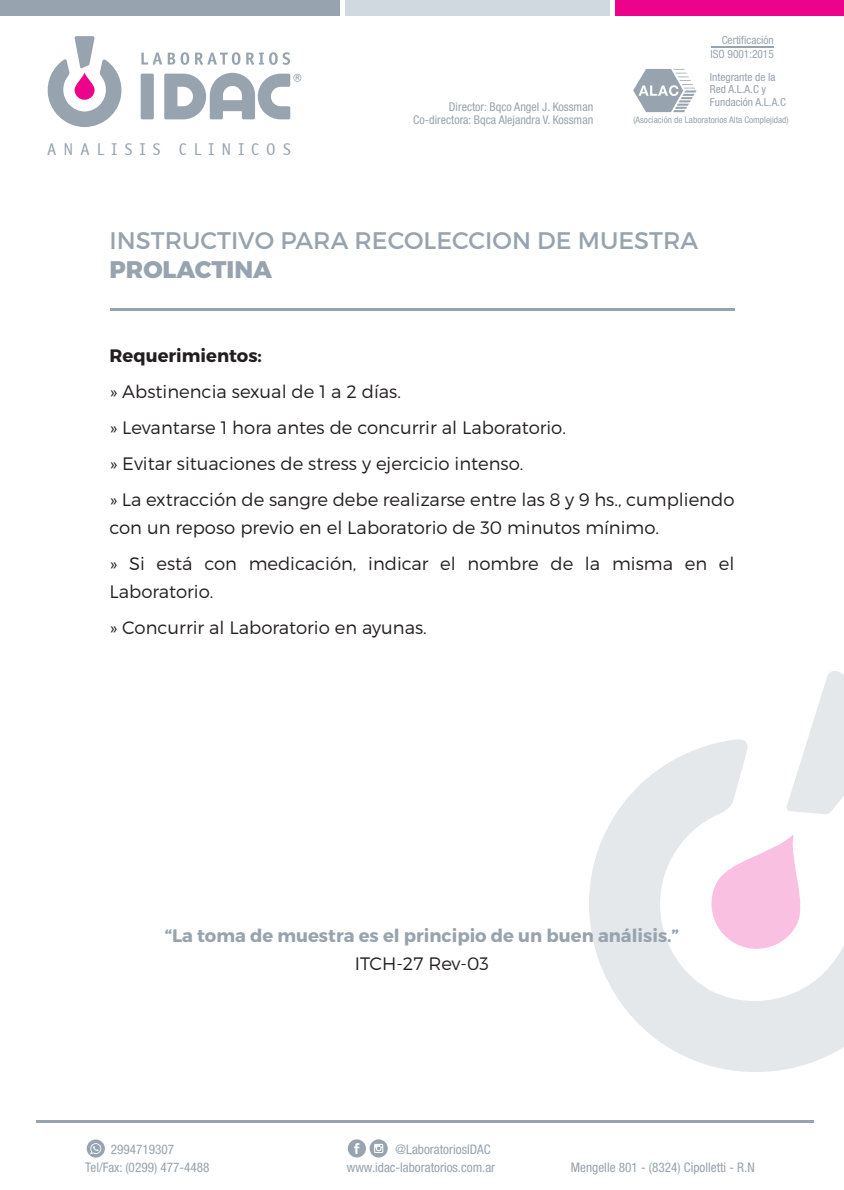
<style>
.page{position:relative;width:844px;height:1190px;background:#fff}
.page>*{position:absolute;margin:0;border:0;box-sizing:border-box;transform-origin:0 0}
.t1{font:24px "Montserrat";color:#97a3ae}
.t2{font:800 24px "Montserrat";color:#97a3ae}
.t3{font:300 18px/36px "Montserrat";color:#231f20}
.t4{font:700 18px "Montserrat";color:#97a3ae}
.t5{font:700 18px "Montserrat";color:#231f20}
.t6{font:17px "Officina Sans OSITCTT Book";letter-spacing:.42em;color:#97a3ae}
.t7{font:condensed 13.2px "Helvetica Neue";color:#97a3ae}
.t8{font:condensed 12px/12.8px "Helvetica Neue";color:#97a3ae;text-align:right}
.t9{font:condensed 11.4px/14px "Helvetica Neue";color:#97a3ae;text-align:right}
.t10{font:condensed 11.2px/12.6px "Helvetica Neue";color:#97a3ae}
.t11{font:condensed 9px "Helvetica Neue";color:#97a3ae}
</style>
<div class="page">
<svg style="left:589px;top:739px;width:254px;height:333px;fill:#e5e8ea"></svg>
<svg style="left:704px;top:834px;width:103px;height:121px"></svg>
<svg style="left:785px;top:671px;width:58px;height:143px"></svg>
<div style="left:0;top:0;width:340px;height:16px;background:#97a3ae"></div>
<div style="left:344px;top:0;width:266px;height:16px;background:#d0d8e0"></div>
<div style="left:614px;top:0;width:229px;height:16px;background:#ed028b"></div>
<svg style="left:633px;top:69px;width:63px;height:43px"></svg>
<hr style="left:710px;top:46px;width:63px;height:1px;background:#97a3ae">
<hr style="left:110px;top:309px;width:623px;height:2px;background:#97a3ae">
<svg style="left:48px;top:36px;width:73px;height:91px"></svg>
<svg style="left:141px;top:52px;width:149px;height:13px"></svg>
<svg style="left:141px;top:73px;width:160px;height:46px"></svg>
<hr style="left:36px;top:1120px;width:777px;height:2px;background:#97a3ae">
<div style="left:347px;top:1139px;width:19px;height:18px;background:#97a3ae;border-radius:50%"></div>
<svg style="left:354px;top:1143px;width:5px;height:11px"></svg>
<div style="left:369px;top:1139px;width:18px;height:18px;background:#97a3ae;border-radius:9px"></div>
<svg style="left:374px;top:1144px;width:9px;height:9px"></svg>
<div style="left:87px;top:1139px;width:18px;height:18px;background:#97a3ae;border-radius:50%"></div>
<svg style="left:90px;top:1143px;width:11px;height:11px"></svg>
<p class="t6" style="left:47px;top:139px;width:245px">ANALISIS CLINICOS</p>
<p class="t8" style="left:413px;top:101px;width:181px">Director: Bqco Angel J. Kossman<br>Co-directora: Bqca Alejandra V. Kossman</p>
<p class="t9" style="left:710px;top:33px;width:65px">Certificación<br>ISO 9001:2015</p>
<p class="t10" style="left:709px;top:70px;width:77px">Integrante de la<br>Red A.L.A.C y<br>Fundación A.L.A.C</p>
<p class="t11" style="left:633px;top:115px;width:157px">(Asociación de Laboratorios Alta Complejidad)</p>
<h1 class="t1" style="left:109px;top:226px;width:589px">INSTRUCTIVO PARA RECOLECCION DE MUESTRA</h1>
<h1 class="t2" style="left:109px;top:255px;width:164px">PROLACTINA</h1>
<p class="t5" style="left:109px;top:344px;width:154px">Requerimientos:</p>
<p class="t3" style="left:109px;top:373px;width:626px">» Abstinencia sexual de 1 a 2 días.<br>» Levantarse 1 hora antes de concurrir al Laboratorio.<br>» Evitar situaciones de stress y ejercicio intenso.<br>» La extracción de sangre debe realizarse entre las 8 y 9 hs., cumpliendo</p>
<p class="t3" style="left:109px;top:509px;width:626px">con un reposo previo en el Laboratorio de 30 minutos mínimo.<br>» Si está con medicación, indicar el nombre de la misma en el</p>
<p class="t3" style="left:109px;top:573px;width:318px">Laboratorio.<br>» Concurrir al Laboratorio en ayunas.</p>
<p class="t4" style="left:165px;top:925px;width:515px">“La toma de muestra es el principio de un buen análisis.”</p>
<p class="t3" style="left:355px;top:945px;width:135px">ITCH-27 Rev-03</p>
<p class="t7" style="left:111px;top:1142px;width:65px">2994719307</p>
<p class="t7" style="left:375px;top:1142px;width:117px">@ @LaboratoriosIDAC</p>
<p class="t7" style="left:85px;top:1160px;width:126px">Tel/Fax: (0299) 477-4488</p>
<p class="t7" style="left:346px;top:1160px;width:150px">www.idac-laboratorios.com.ar</p>
<p class="t7" style="left:570px;top:1160px;width:185px">Mengelle 801 - (8324) Cipolletti - R.N</p>
</div>
